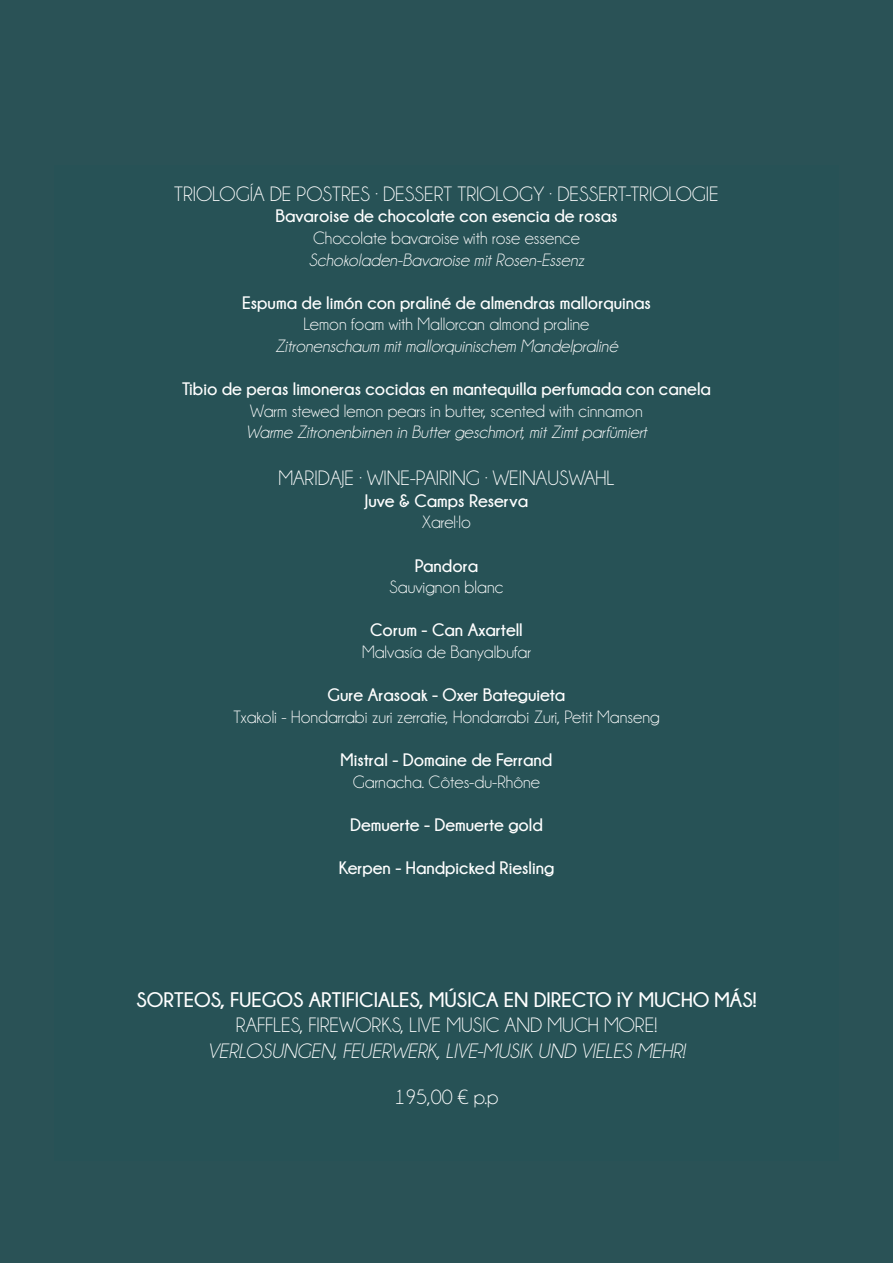
<style>
.page{position:relative;width:893px;height:1263px;background:#2a5256}
.page>*{position:absolute;margin:0;border:0;box-sizing:border-box;transform-origin:0 0}
.t1{font:21px "Champagne&Limousines";color:#fff}
.t2{font:700 21px "Champagne&Limousines";color:#fff}
.t3{font:italic 21px "Champagne&Limousines";color:#fff}
.t4{font:700 18px "Champagne&Limousines";color:#fff}
.t5{font:18px "Champagne&Limousines";color:#fff}
.t6{font:italic 18px "Champagne&Limousines";color:#fff}
</style>
<div class="page">
<div style="left:54px;top:165px;width:785px;height:996px;background:#275256"></div>
<p class="t1" style="left:174px;top:186px;width:546px">TRIOLOGÍA DE POSTRES · DESSERT TRIOLOGY · DESSERT-TRIOLOGIE</p>
<p class="t4" style="left:275px;top:209px;width:344px">Bavaroise de chocolate con esencia de rosas</p>
<p class="t5" style="left:313px;top:231px;width:268px">Chocolate bavaroise with rose essence</p>
<p class="t6" style="left:309px;top:250px;width:277px">Schokoladen-Bavaroise mit Rosen-Essenz</p>
<p class="t4" style="left:242px;top:296px;width:410px">Espuma de limón con praliné de almendras mallorquinas</p>
<p class="t5" style="left:304px;top:317px;width:287px">Lemon foam with Mallorcan almond praline</p>
<p class="t6" style="left:275px;top:337px;width:344px">Zitronenschaum mit mallorquinischem Mandelpraliné</p>
<p class="t4" style="left:182px;top:382px;width:530px">Tibio de peras limoneras cocidas en mantequilla perfumada con canela</p>
<p class="t5" style="left:250px;top:404px;width:394px">Warm stewed lemon pears in butter, scented with cinnamon</p>
<p class="t6" style="left:246px;top:423px;width:402px">Warme Zitronenbirnen in Butter geschmort, mit Zimt parfümiert</p>
<p class="t1" style="left:278px;top:470px;width:338px">MARIDAJE · WINE-PAIRING · WEINAUSWAHL</p>
<p class="t4" style="left:365px;top:494px;width:165px">Juve &amp; Camps Reserva</p>
<p class="t5" style="left:422px;top:515px;width:50px">Xarel·lo</p>
<p class="t4" style="left:415px;top:559px;width:65px">Pandora</p>
<p class="t5" style="left:390px;top:580px;width:115px">Sauvignon blanc</p>
<p class="t4" style="left:370px;top:623px;width:154px">Corum - Can Axartell</p>
<p class="t5" style="left:362px;top:645px;width:170px">Malvasía de Banyalbufar</p>
<p class="t4" style="left:328px;top:688px;width:239px">Gure Arasoak - Oxer Bateguieta</p>
<p class="t5" style="left:233px;top:710px;width:428px">Txakoli - Hondarrabi zuri zerratie, Hondarrabi Zuri, Petit Manseng</p>
<p class="t4" style="left:341px;top:753px;width:213px">Mistral - Domaine de Ferrand</p>
<p class="t5" style="left:353px;top:775px;width:189px">Garnacha. Côtes-du-Rhône</p>
<p class="t4" style="left:350px;top:818px;width:194px">Demuerte - Demuerte gold</p>
<p class="t4" style="left:339px;top:861px;width:217px">Kerpen - Handpicked Riesling</p>
<p class="t2" style="left:136px;top:992px;width:622px">SORTEOS, FUEGOS ARTIFICIALES, MÚSICA EN DIRECTO ¡Y MUCHO MÁS!</p>
<p class="t1" style="left:236px;top:1017px;width:423px">RAFFLES, FIREWORKS, LIVE MUSIC AND MUCH MORE!</p>
<p class="t3" style="left:208px;top:1040px;width:479px">VERLOSUNGEN, FEUERWERK, LIVE-MUSIK UND VIELES MEHR!</p>
<p class="t1" style="left:394px;top:1089px;width:106px">195,00 € p.p</p>
</div>
